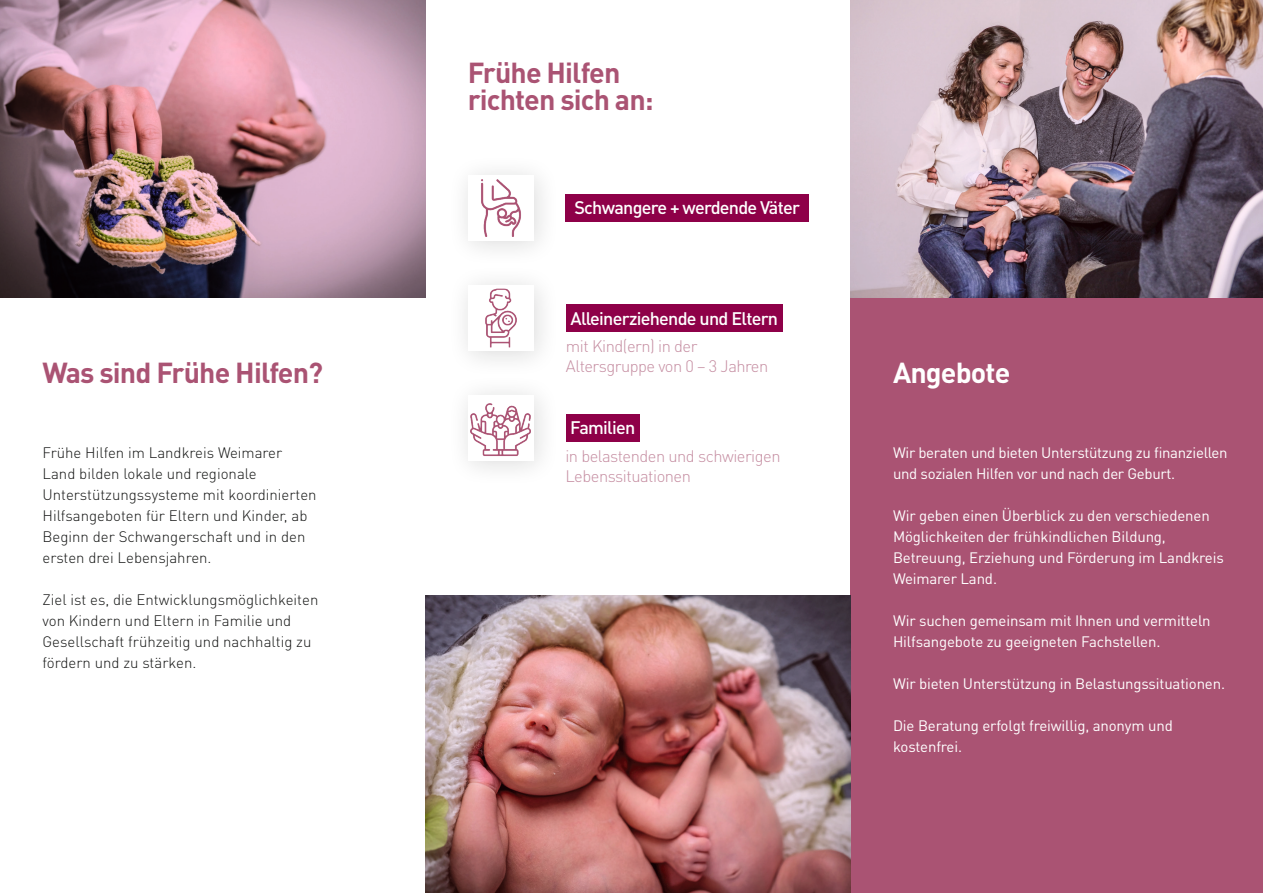
<style>
.page{position:relative;width:1263px;height:893px;background:#fff}
.page>*{position:absolute;margin:0;border:0;box-sizing:border-box;transform-origin:0 0}
.t1{font:700 28.65px "DIN Pro";letter-spacing:-.03em;color:#aa5373}
.t2{font:700 28.65px "DIN Pro";letter-spacing:-.03em;color:#fff}
.t3{font:500 18px "DIN Pro";letter-spacing:-.04em;color:#fff}
.t4{font:300 16.5px/19.8px "DIN Pro";letter-spacing:-.03em;color:#c58da1}
.t5{font:15px/21px "DIN Pro";letter-spacing:-.01em;color:#fff}
.t6{font:300 15px/21px "DIN Pro";color:#131413}
</style>
<div class="page">
<div style="left:850px;top:257px;width:413px;height:636px;background:#aa5373"></div>
<img style="left:850px;top:0;width:413px;height:298px">
<img style="left:425px;top:595px;width:425px;height:298px">
<div style="left:565px;top:194px;width:244px;height:28px;background:#8e0048"></div>
<div style="left:566px;top:304px;width:217px;height:28px;background:#8e0048"></div>
<div style="left:566px;top:414px;width:74px;height:28px;background:#8e0048"></div>
<img style="left:481px;top:179px;width:40px;height:57px">
<img style="left:485px;top:289px;width:32px;height:58px">
<img style="left:471px;top:403px;width:59px;height:53px">
<img style="left:0;top:0;width:425px;height:298px">
<p class="t1" style="left:468px;top:53px;width:154px">Frühe Hilfen</p>
<p class="t1" style="left:468px;top:80px;width:187px">richten sich an:</p>
<p class="t3" style="left:574px;top:196px;width:227px">Schwangere + werdende Väter</p>
<p class="t3" style="left:570px;top:306px;width:209px">Alleinerziehende und Eltern</p>
<p class="t4" style="left:566px;top:335px;width:204px">mit Kind(ern) in der<br>Altersgruppe von 0 – 3 Jahren</p>
<p class="t1" style="left:43px;top:353px;width:282px">Was sind Frühe Hilfen?</p>
<p class="t2" style="left:893px;top:353px;width:119px">Angebote</p>
<p class="t6" style="left:43px;top:441px;width:276px">Frühe Hilfen im Landkreis Weimarer Land bilden lokale und regionale Unterstützungssysteme mit koordinierten Hilfsangeboten für Eltern und Kinder, ab Beginn der Schwangerschaft und in den ersten drei Lebensjahren.</p>
<p class="t6" style="left:43px;top:588px;width:277px">Ziel ist es, die Entwicklungsmöglichkeiten von Kindern und Eltern in Familie und Gesellschaft frühzeitig und nachhaltig zu fördern und zu stärken.</p>
<p class="t3" style="left:570px;top:416px;width:67px">Familien</p>
<p class="t4" style="left:565px;top:445px;width:217px">in belastenden und schwierigen<br>Lebenssituationen</p>
<p class="t5" style="left:893px;top:441px;width:336px">Wir beraten und bieten Unterstützung zu finanziellen und sozialen Hilfen vor und nach der Geburt.</p>
<p class="t5" style="left:893px;top:504px;width:332px">Wir geben einen Überblick zu den verschiedenen Möglichkeiten der frühkindlichen Bildung, Betreuung, Erziehung und Förderung im Landkreis Weimarer Land.</p>
<p class="t5" style="left:893px;top:609px;width:319px">Wir suchen gemeinsam mit Ihnen und vermitteln<br>Hilfsangebote zu geeigneten Fachstellen.</p>
<p class="t5" style="left:893px;top:672px;width:334px">Wir bieten Unterstützung in Belastungssituationen.</p>
<p class="t5" style="left:893px;top:714px;width:281px">Die Beratung erfolgt freiwillig, anonym und kostenfrei.</p>
</div>
